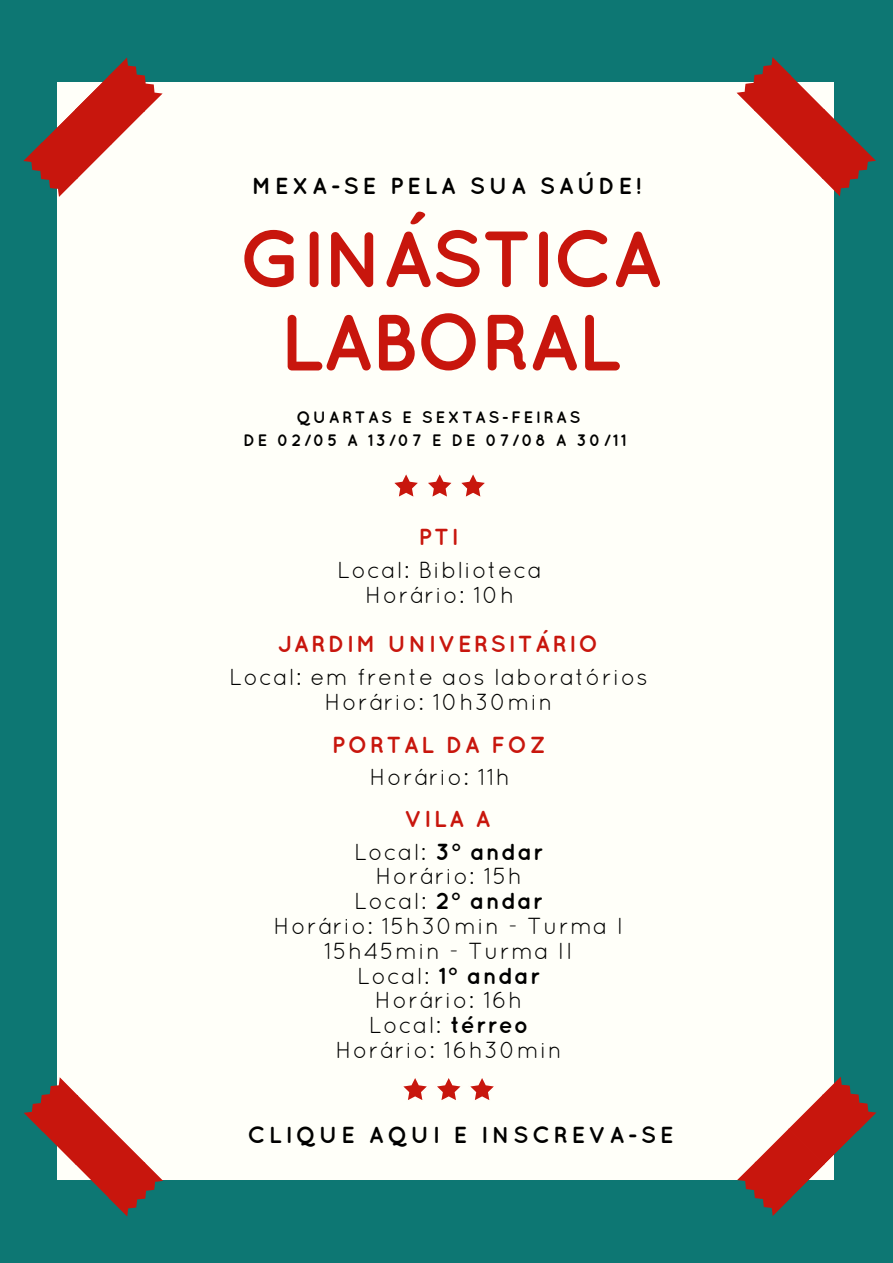
<style>
.page{position:relative;width:893px;height:1263px;background:#0d7773}
.page>*{position:absolute;margin:0;border:0;box-sizing:border-box;transform-origin:0 0}
.t1{font:700 79.5px/83.2px "Quicksand";letter-spacing:-.03em;color:#c8160d;text-align:center}
.t2{font:23.25px/24.8px "Quicksand";letter-spacing:.05em;color:#000;text-align:center}
.t3{font:700 23.25px "Quicksand";letter-spacing:.15em;color:#000}
.t4{font:700 23.25px "Quicksand";letter-spacing:.1em;color:#c8160d}
.t5{font:700 23.25px/32.7px "Quicksand";letter-spacing:.05em;color:#000;text-align:center}
.t6{font:700 16.5px/22.5px "Quicksand";letter-spacing:.15em;color:#000;text-align:center}
.s1{color:#c8160d}
.s2{font-weight:400}
.s3{font-weight:700}
</style>
<div class="page">
<div style="left:57px;top:82px;width:777px;height:1098px;background:#fffff9"></div>
<svg style="left:24px;top:1077px;width:139px;height:139px"></svg>
<svg style="left:737px;top:1077px;width:139px;height:139px"></svg>
<svg style="left:736px;top:57px;width:140px;height:140px"></svg>
<svg style="left:23px;top:58px;width:140px;height:139px"></svg>
<svg style="left:394px;top:474px;width:91px;height:23px"></svg>
<svg style="left:403px;top:1078px;width:91px;height:22px"></svg>
<p class="t3" style="left:252px;top:172px;width:391px">MEXA-SE PELA SUA SAÚDE!</p>
<h1 class="t1" style="left:239px;top:216px;width:425px">GINÁSTICA<br>LABORAL</h1>
<p class="t6" style="left:243px;top:406px;width:385px">QUARTAS E SEXTAS-FEIRAS<br>DE 02/05 A 13/07 E DE 07/08 A 30/11</p>
<p class="t4" style="left:418px;top:523px;width:42px">PTI</p>
<p class="t2" style="left:337px;top:557px;width:207px">Local: Biblioteca<br>Horário: 10h</p>
<p class="t4" style="left:278px;top:630px;width:322px">JARDIM UNIVERSITÁRIO</p>
<p class="t2" style="left:229px;top:664px;width:420px">Local: em frente aos laboratórios<br>Horário: 10h30min</p>
<p class="t4" style="left:332px;top:730px;width:215px">PORTAL DA FOZ</p>
<p class="t2" style="left:369px;top:764px;width:142px">Horário: 11h</p>
<p class="t5" style="left:354px;top:802px;width:191px"><span class="s1">VILA A<br></span><span class="s2">Local:</span> 3° andar</p>
<p class="t2" style="left:273px;top:863px;width:352px">Horário: 15h<br>Local: <span class="s3">2° andar<br></span>Horário: 15h30min - Turma I<br>15h45min - Turma II<br>Local: <span class="s3">1° andar<br></span>Horário: 16h<br>Local: <span class="s3">térreo<br></span>Horário: 16h30min</p>
<p class="t3" style="left:247px;top:1121px;width:427px">CLIQUE AQUI E INSCREVA-SE</p>
</div>
